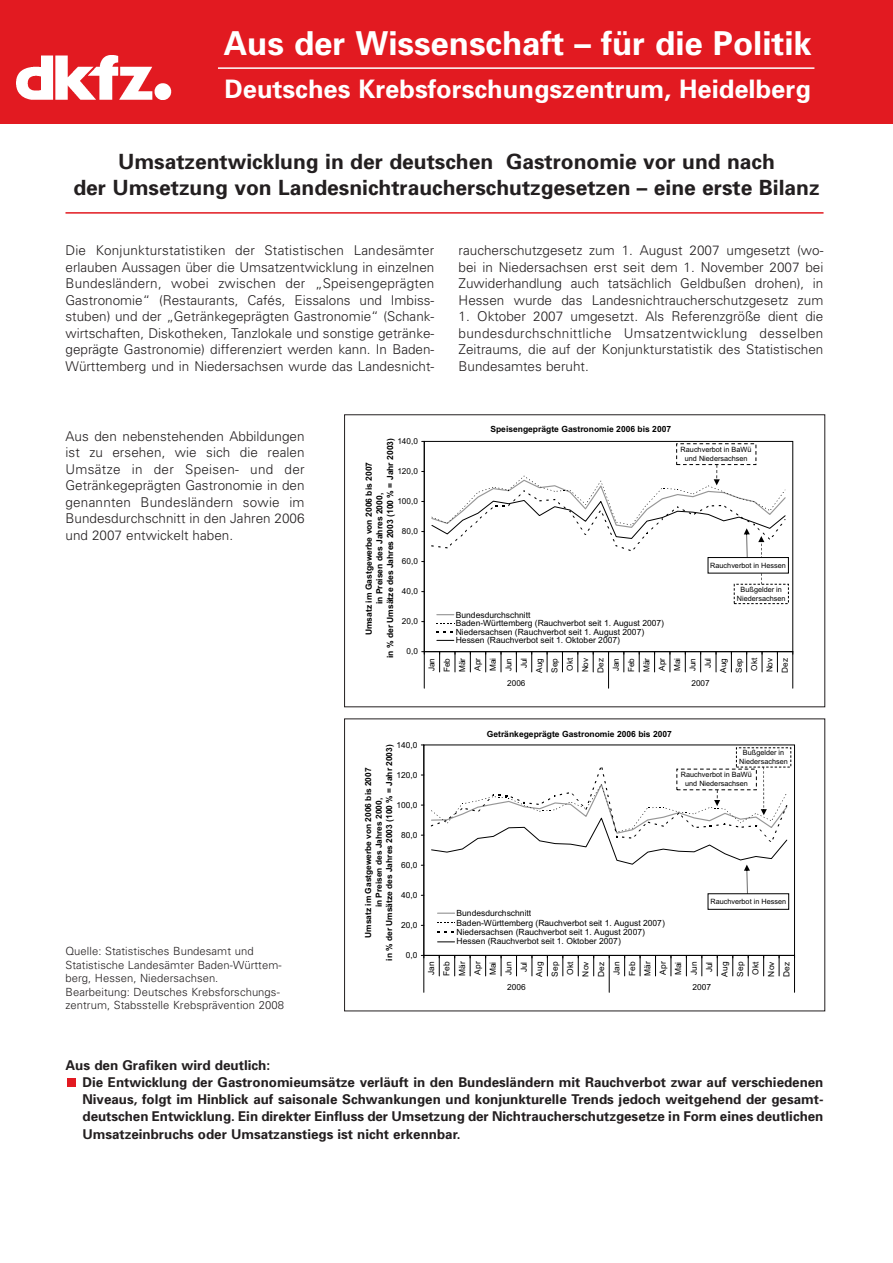
<style>
.page{position:relative;width:893px;height:1263px;background:#fff}
.page>*{position:absolute;margin:0;border:0;box-sizing:border-box;transform-origin:0 0}
.t1{font:700 33px "Univers";color:#fff}
.t2{font:700 25.5px "Univers";color:#fff}
.t3{font:700 21px/25.5px "Univers";color:#231f20;text-align:center}
.t4{font:300 13.5px/16.5px "Univers";color:#231f20;text-align:justify}
.t5{font:700 13.5px/17.2px "Univers";color:#231f20}
.t6{font:300 11.25px/13.5px "Univers";letter-spacing:.005em;color:#231f20}
.t7{font:8.55px/8.4px "Arial";color:#000}
.t8{font:700 8.55px/10.6px "Arial";color:#000;text-align:center}
.t9{font:8.4px/15.5px "Arial";color:#000;text-align:center}
.t10{font:700 8.4px/10.5px "Arial";color:#000;text-align:center}
.t11{font:8.25px/15.3px "Arial";color:#000;text-align:center}
.t12{font:7.35px/9px "Arial";color:#000;text-align:center}
</style>
<div class="page">
<div style="left:0;top:0;width:893px;height:124px;background:#e21a21"></div>
<img style="left:17px;top:55px;width:155px;height:45px">
<hr style="left:218px;top:67px;width:596px;height:2px;background:#fff">
<hr style="left:65px;top:212px;width:758px;height:2px;background:#e21a21">
<div style="left:424px;top:441px;width:369px;height:211px;border:1px solid #000"></div>
<hr style="left:424px;top:441px;width:1px;height:211px;background:#000">
<hr style="left:424px;top:651px;width:369px;height:1px;background:#000">
<svg style="left:439px;top:652px;width:1px;height:20px"></svg>
<svg style="left:455px;top:652px;width:1px;height:20px"></svg>
<svg style="left:470px;top:652px;width:1px;height:20px"></svg>
<svg style="left:485px;top:652px;width:1px;height:20px"></svg>
<svg style="left:501px;top:652px;width:1px;height:20px"></svg>
<svg style="left:516px;top:652px;width:1px;height:20px"></svg>
<svg style="left:531px;top:652px;width:1px;height:20px"></svg>
<svg style="left:547px;top:652px;width:1px;height:20px"></svg>
<svg style="left:562px;top:652px;width:1px;height:20px"></svg>
<svg style="left:578px;top:652px;width:1px;height:20px"></svg>
<svg style="left:593px;top:652px;width:1px;height:20px"></svg>
<svg style="left:624px;top:652px;width:1px;height:20px"></svg>
<svg style="left:639px;top:652px;width:1px;height:20px"></svg>
<svg style="left:654px;top:652px;width:1px;height:20px"></svg>
<svg style="left:670px;top:652px;width:1px;height:20px"></svg>
<svg style="left:685px;top:652px;width:1px;height:20px"></svg>
<svg style="left:700px;top:652px;width:1px;height:20px"></svg>
<svg style="left:716px;top:652px;width:1px;height:20px"></svg>
<svg style="left:731px;top:652px;width:1px;height:20px"></svg>
<svg style="left:746px;top:652px;width:1px;height:20px"></svg>
<svg style="left:762px;top:652px;width:1px;height:20px"></svg>
<svg style="left:777px;top:652px;width:1px;height:20px"></svg>
<hr style="left:424px;top:652px;width:1px;height:36px;background:#000">
<hr style="left:792px;top:652px;width:1px;height:36px;background:#000">
<hr style="left:608px;top:652px;width:1px;height:36px;background:#000">
<svg style="left:437px;top:614px;width:17px;height:1px"></svg>
<svg style="left:437px;top:640px;width:17px;height:1px"></svg>
<div style="left:708px;top:557px;width:81px;height:16px;border:1px solid #000"></div>
<svg style="left:431px;top:465px;width:356px;height:119px"></svg>
<div style="left:423px;top:745px;width:372px;height:211px;border:1px solid #000"></div>
<hr style="left:424px;top:745px;width:1px;height:210px;background:#000">
<hr style="left:424px;top:955px;width:370px;height:1px;background:#000">
<svg style="left:439px;top:956px;width:1px;height:20px"></svg>
<svg style="left:454px;top:956px;width:1px;height:20px"></svg>
<svg style="left:470px;top:956px;width:1px;height:20px"></svg>
<svg style="left:485px;top:956px;width:1px;height:20px"></svg>
<svg style="left:501px;top:956px;width:1px;height:20px"></svg>
<svg style="left:516px;top:956px;width:1px;height:20px"></svg>
<svg style="left:532px;top:956px;width:1px;height:20px"></svg>
<svg style="left:547px;top:956px;width:1px;height:20px"></svg>
<svg style="left:563px;top:956px;width:1px;height:20px"></svg>
<svg style="left:578px;top:956px;width:1px;height:20px"></svg>
<svg style="left:593px;top:956px;width:1px;height:20px"></svg>
<svg style="left:624px;top:956px;width:1px;height:20px"></svg>
<svg style="left:640px;top:956px;width:1px;height:20px"></svg>
<svg style="left:655px;top:956px;width:1px;height:20px"></svg>
<svg style="left:671px;top:956px;width:1px;height:20px"></svg>
<svg style="left:686px;top:956px;width:1px;height:20px"></svg>
<svg style="left:702px;top:956px;width:1px;height:20px"></svg>
<svg style="left:717px;top:956px;width:1px;height:20px"></svg>
<svg style="left:732px;top:956px;width:1px;height:20px"></svg>
<svg style="left:748px;top:956px;width:1px;height:20px"></svg>
<svg style="left:763px;top:956px;width:1px;height:20px"></svg>
<svg style="left:779px;top:956px;width:1px;height:20px"></svg>
<hr style="left:424px;top:955px;width:1px;height:37px;background:#000">
<hr style="left:794px;top:955px;width:1px;height:37px;background:#000">
<hr style="left:609px;top:955px;width:1px;height:37px;background:#000">
<svg style="left:438px;top:912px;width:17px;height:2px"></svg>
<svg style="left:438px;top:942px;width:17px;height:1px"></svg>
<div style="left:708px;top:893px;width:81px;height:17px;border:1px solid #000"></div>
<svg style="left:430px;top:767px;width:358px;height:127px"></svg>
<div style="left:67px;top:1078px;width:9px;height:9px;background:#e21a21"></div>
<h1 class="t1" style="left:223px;top:31px;width:590px">Aus der Wissenschaft – für die Politik</h1>
<h2 class="t2" style="left:224px;top:80px;width:588px">Deutsches Krebsforschungszentrum, Heidelberg</h2>
<h3 class="t3" style="left:73px;top:151px;width:748px">Umsatzentwicklung in der deutschen Gastronomie vor und nach<br>der Umsetzung von Landesnichtraucherschutzgesetzen – eine erste Bilanz</h3>
<p class="t4" style="left:65px;top:243px;width:370px">Die Konjunkturstatistiken der Statistischen Landesämter erlauben Aussagen über die Umsatzentwicklung in einzelnen Bundesländern, wobei zwischen der „Speisengeprägten Gastronomie“ (Restaurants, Cafés, Eissalons und Imbiss&shy;stuben) und der „Getränkegeprägten Gastronomie“ (Schank&shy;wirtschaften, Diskotheken, Tanzlokale und sonstige getränke&shy;geprägte Gastronomie) differenziert werden kann. In Baden-Württemberg und in Niedersachsen wurde das Landesnicht-</p>
<p class="t4" style="left:459px;top:243px;width:366px">raucherschutzgesetz zum 1. August 2007 umgesetzt (wo&shy;bei in Niedersachsen erst seit dem 1. November 2007 bei Zuwiderhandlung auch tatsächlich Geldbußen drohen), in Hessen wurde das Landesnichtraucherschutzgesetz zum</p>
<p class="t4" style="left:459px;top:309px;width:366px">1. Oktober 2007 umgesetzt. Als Referenzgröße dient die bundesdurchschnittliche Umsatzentwicklung desselben Zeitraums, die auf der Konjunkturstatistik des Statistischen Bundesamtes beruht.</p>
<p class="t4" style="left:65px;top:429px;width:241px">Aus den nebenstehenden Abbildungen ist zu ersehen, wie sich die realen Umsätze in der Speisen- und der Getränkegeprägten Gastronomie in den genannten Bundesländern sowie im Bundesdurchschnitt in den Jahren 2006 und 2007 entwickelt haben.</p>
<p class="t6" style="left:65px;top:946px;width:220px">Quelle: Statistisches Bundesamt und Statistische Landesämter Baden-Württem&shy;berg, Hessen, Niedersachsen.<br>Bearbeitung: Deutsches Krebsforschungs&shy;zentrum, Stabsstelle Krebsprävention 2008</p>
<p class="t11" style="left:397px;top:433px;width:22px">140,0</p>
<p class="t8" style="left:364px;top:658px;width:222px;rotate:-90deg">Umsatz im Gastgewerbe von 2006 bis 2007<br>in Preisen des Jahres 2000,<br>in % der Umsätze des Jahres 2003 (100 % = Jahr 2003)</p>
<p class="t11" style="left:397px;top:464px;width:22px">120,0</p>
<p class="t11" style="left:397px;top:494px;width:22px">100,0</p>
<p class="t11" style="left:402px;top:524px;width:18px">80,0</p>
<p class="t11" style="left:402px;top:554px;width:18px">60,0</p>
<p class="t11" style="left:402px;top:584px;width:18px">40,0</p>
<p class="t11" style="left:402px;top:614px;width:18px">20,0</p>
<p class="t11" style="left:407px;top:644px;width:13px">0,0</p>
<p class="t8" style="left:490px;top:424px;width:182px">Speisengeprägte Gastronomie 2006 bis 2007</p>
<p class="t12" style="left:681px;top:445px;width:72px">Rauchverbot in BaWü und Niedersachsen</p>
<p class="t7" style="left:456px;top:611px;width:210px">Bundesdurchschnitt<br>Baden-Württemberg (Rauchverbot seit 1. August 2007)<br>Niedersachsen (Rauchverbot seit 1. August 2007)<br>Hessen (Rauchverbot seit 1. Oktober 2007)</p>
<p class="t12" style="left:710px;top:560px;width:77px">Rauchverbot in Hessen</p>
<p class="t12" style="left:737px;top:585px;width:50px">Bußgelder in<br>Niedersachsen</p>
<p class="t11" style="left:424px;top:673px;width:16px;rotate:-90deg">Jan<br>Feb<br>Mär<br>Apr<br>Mai<br>Jun<br>Jul<br>Aug<br>Sep<br>Okt<br>Nov<br>Dez<br>Jan<br>Feb<br>Mär<br>Apr<br>Mai<br>Jun<br>Jul<br>Aug<br>Sep<br>Okt<br>Nov<br>Dez</p>
<p class="t11" style="left:507px;top:675px;width:20px">2006</p>
<p class="t11" style="left:691px;top:675px;width:20px">2007</p>
<p class="t9" style="left:397px;top:737px;width:22px">140,0</p>
<p class="t10" style="left:363px;top:960px;width:218px;rotate:-90deg">Umsatz im Gastgewerbe von 2006 bis 2007<br>in Preisen des Jahres 2000,<br>in % der Umsätze des Jahres 2003 (100 % = Jahr 2003)</p>
<p class="t9" style="left:397px;top:767px;width:22px">120,0</p>
<p class="t9" style="left:397px;top:797px;width:22px">100,0</p>
<p class="t9" style="left:401px;top:827px;width:18px">80,0</p>
<p class="t9" style="left:401px;top:857px;width:18px">60,0</p>
<p class="t9" style="left:401px;top:887px;width:18px">40,0</p>
<p class="t9" style="left:401px;top:917px;width:18px">20,0</p>
<p class="t9" style="left:406px;top:947px;width:13px">0,0</p>
<p class="t8" style="left:487px;top:728px;width:187px">Getränkegeprägte Gastronomie 2006 bis 2007</p>
<p class="t12" style="left:739px;top:748px;width:50px">Bußgelder in<br>Niedersachsen</p>
<p class="t12" style="left:681px;top:770px;width:72px">Rauchverbot in BaWü und Niedersachsen</p>
<p class="t7" style="left:456px;top:909px;width:210px;line-height:9.4px">Bundesdurchschnitt<br>Baden-Württemberg (Rauchverbot seit 1. August 2007)<br>Niedersachsen (Rauchverbot seit 1. August 2007)<br>Hessen (Rauchverbot seit 1. Oktober 2007)</p>
<p class="t12" style="left:710px;top:897px;width:77px">Rauchverbot in Hessen</p>
<p class="t9" style="left:424px;top:976px;width:17px;rotate:-90deg">Jan<br>Feb<br>Mär<br>Apr<br>Mai<br>Jun<br>Jul<br>Aug<br>Sep<br>Okt<br>Nov<br>Dez<br>Jan<br>Feb<br>Mär<br>Apr<br>Mai<br>Jun<br>Jul<br>Aug<br>Sep<br>Okt<br>Nov<br>Dez</p>
<p class="t9" style="left:507px;top:979px;width:20px">2006</p>
<p class="t9" style="left:692px;top:979px;width:20px">2007</p>
<p class="t5" style="left:82px;top:1057px;width:742px;text-indent:-17px">Aus den Grafiken wird deutlich:<br>Die Entwicklung der Gastronomieumsätze verläuft in den Bundesländern mit Rauchverbot zwar auf verschiedenen Niveaus, folgt im Hinblick auf saisonale Schwankungen und konjunkturelle Trends jedoch weitgehend der gesamt&shy;deutschen Entwicklung. Ein direkter Einfluss der Umsetzung der Nichtraucherschutzgesetze in Form eines deutlichen Umsatzeinbruchs oder Umsatzanstiegs ist nicht erkennbar.</p>
</div>
